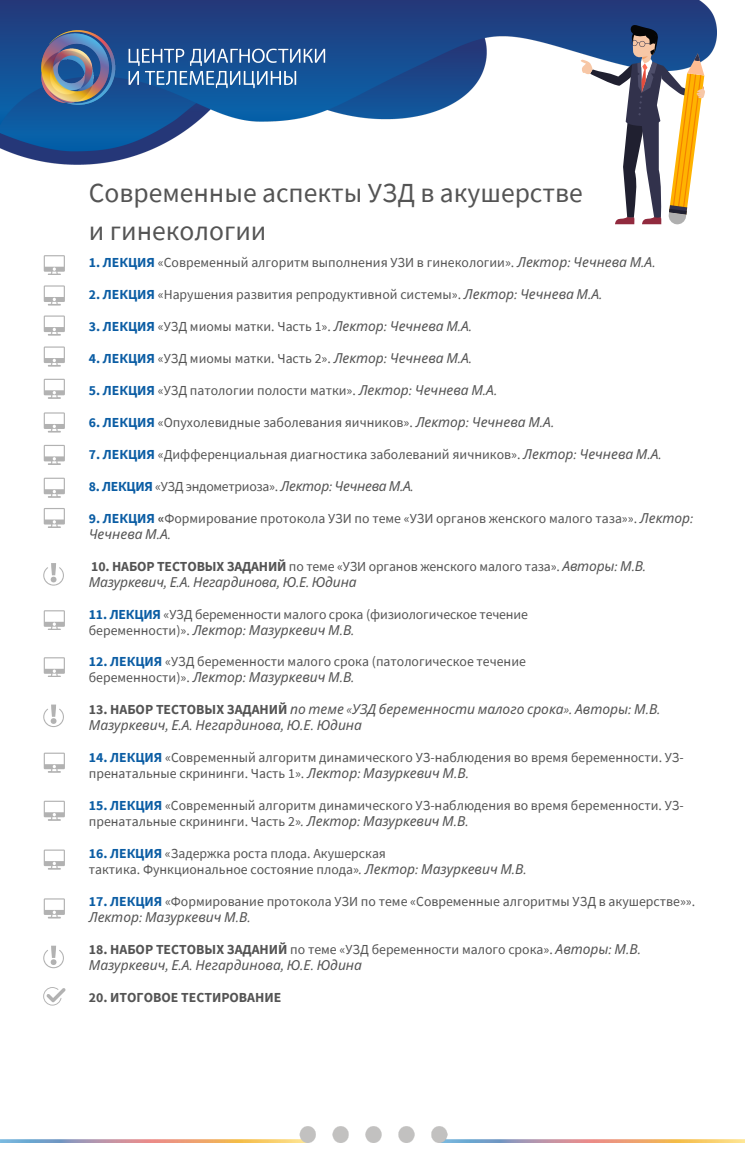
<style>
.page{position:relative;width:745px;height:1170px;background:#fff}
.page>*{position:absolute;margin:0;border:0;box-sizing:border-box;transform-origin:0 0}
.t1{font:27.5px/38.5px "Source Sans Pro";color:#545454}
.t2{font:13.75px/16px "Source Sans Pro";color:#545454}
.t3{font:italic 13.75px/16px "Noto Sans";color:#545454}
.t4{font:13.75px "Source Sans Pro";letter-spacing:-.02em;color:#545454}
.t5{font:700 13.75px "Source Sans Pro";color:#545454}
.s1{font-weight:700;color:#0b5da4}
.s2{font-family:"Noto Sans";font-style:italic}
.s3{font-style:italic}
.s4{font-weight:700}
.s5{font-family:"Source Sans Pro"}
.s6{font-family:"Source Sans Pro";font-style:normal}
.s7{font-family:"Source Sans Pro";font-weight:700;font-style:normal}
</style>
<div class="page">
<img style="left:0;top:0;width:716px;height:164px">
<svg style="left:579px;top:25px;width:126px;height:199px"></svg>
<img style="left:41px;top:31px;width:285px;height:74px">
<svg style="left:43px;top:987px;width:22px;height:18px"></svg>
<svg style="left:44px;top:255px;width:21px;height:20px"></svg>
<svg style="left:44px;top:285px;width:21px;height:20px"></svg>
<svg style="left:44px;top:315px;width:21px;height:20px"></svg>
<svg style="left:44px;top:346px;width:21px;height:20px"></svg>
<svg style="left:44px;top:412px;width:21px;height:20px"></svg>
<svg style="left:44px;top:444px;width:21px;height:20px"></svg>
<svg style="left:44px;top:477px;width:21px;height:20px"></svg>
<svg style="left:44px;top:657px;width:21px;height:19px"></svg>
<svg style="left:44px;top:610px;width:21px;height:19px"></svg>
<svg style="left:44px;top:508px;width:21px;height:19px"></svg>
<svg style="left:43px;top:563px;width:21px;height:22px"></svg>
<svg style="left:43px;top:945px;width:21px;height:22px"></svg>
<svg style="left:43px;top:704px;width:21px;height:23px"></svg>
<img style="left:0;top:1126px;width:744px;height:16px">
<svg style="left:44px;top:378px;width:21px;height:20px"></svg>
<svg style="left:44px;top:752px;width:21px;height:20px"></svg>
<svg style="left:44px;top:800px;width:21px;height:20px"></svg>
<svg style="left:44px;top:849px;width:21px;height:20px"></svg>
<svg style="left:44px;top:898px;width:21px;height:19px"></svg>
<h1 class="t1" style="left:89px;top:173px;width:495px">Современные аспекты УЗД в акушерстве и гинекологии</h1>
<p class="t2" style="left:89px;top:254px;width:568px"><span class="s1">1. ЛЕКЦИЯ</span> «Современный алгоритм выполнения УЗИ в гинекологии». <span class="s2">Лектор</span><span class="s3">:</span> <span class="s2">Чечнева М</span><span class="s3">.</span><span class="s2">А</span><span class="s3">.</span></p>
<p class="t2" style="left:89px;top:286px;width:515px"><span class="s1">2. ЛЕКЦИЯ</span> «Нарушения развития репродуктивной системы». <span class="s2">Лектор</span><span class="s3">:</span> <span class="s2">Чечнева М</span><span class="s3">.</span><span class="s2">А</span><span class="s3">.</span></p>
<p class="t2" style="left:89px;top:318px;width:385px"><span class="s1">3. ЛЕКЦИЯ</span> «УЗД миомы матки. Часть 1». <span class="s2">Лектор</span><span class="s3">:</span> <span class="s2">Чечнева М</span><span class="s3">.</span><span class="s2">А</span><span class="s3">.</span></p>
<p class="t2" style="left:89px;top:350px;width:385px"><span class="s1">4. ЛЕКЦИЯ</span> «УЗД миомы матки. Часть 2». <span class="s2">Лектор</span><span class="s3">:</span> <span class="s2">Чечнева М</span><span class="s3">.</span><span class="s2">А</span><span class="s3">.</span></p>
<p class="t2" style="left:89px;top:382px;width:410px"><span class="s1">5. ЛЕКЦИЯ</span> «УЗД патологии полости матки». <span class="s2">Лектор</span><span class="s3">:</span> <span class="s2">Чечнева М</span><span class="s3">.</span><span class="s2">А</span><span class="s3">.</span></p>
<p class="t2" style="left:89px;top:414px;width:467px"><span class="s1">6. ЛЕКЦИЯ</span> «Опухолевидные заболевания яичников». <span class="s2">Лектор</span><span class="s3">:</span> <span class="s2">Чечнева М</span><span class="s3">.</span><span class="s2">А</span><span class="s3">.</span></p>
<p class="t2" style="left:89px;top:446px;width:574px"><span class="s1">7. ЛЕКЦИЯ</span> «Дифференциальная диагностика заболеваний яичников». <span class="s2">Лектор</span><span class="s3">:</span> <span class="s2">Чечнева М</span><span class="s3">.</span><span class="s2">А</span><span class="s3">.</span></p>
<p class="t4" style="left:89px;top:477px;width:326px"><span class="s1">8. ЛЕКЦИЯ</span> «УЗД эндометриоза». <span class="s2">Лектор</span><span class="s3">:</span> <span class="s2">Чечнева М</span><span class="s3">.</span><span class="s2">А</span><span class="s3">.</span></p>
<p class="t2" style="left:89px;top:509px;width:606px"><span class="s1">9. ЛЕКЦИЯ</span> <span class="s4">«</span>Формирование протокола УЗИ по теме «УЗИ органов женского малого таза»». <span class="s2">Лектор</span><span class="s3">:</span></p>
<p class="t3" style="left:89px;top:525px;width:84px">Чечнева М<span class="s5">.</span>А<span class="s5">.</span></p>
<p class="t2" style="left:91px;top:557px;width:556px"><span class="s4">10. НАБОР ТЕСТОВЫХ ЗАДАНИЙ</span> по теме «УЗИ органов женского малого таза». <span class="s2">Авторы</span><span class="s3">:</span> <span class="s2">М</span><span class="s3">.</span><span class="s2">В</span><span class="s3">.</span></p>
<p class="t3" style="left:89px;top:573px;width:269px">Мазуркевич<span class="s5">,</span> Е<span class="s5">.</span>А<span class="s5">.</span> Негардинова<span class="s5">,</span> Ю<span class="s5">.</span>Е<span class="s5">.</span> Юдина</p>
<p class="t2" style="left:89px;top:605px;width:440px"><span class="s1">11. ЛЕКЦИЯ</span> «УЗД беременности малого срока (физиологическое течение</p>
<p class="t3" style="left:89px;top:621px;width:267px"><span class="s6">беременности)».</span> Лектор<span class="s5">:</span> Мазуркевич М<span class="s5">.</span>В<span class="s5">.</span></p>
<p class="t2" style="left:89px;top:653px;width:438px"><span class="s1">12. ЛЕКЦИЯ</span> «УЗД беременности малого срока (патологическое течение</p>
<p class="t3" style="left:89px;top:669px;width:267px"><span class="s6">беременности)».</span> Лектор<span class="s5">:</span> Мазуркевич М<span class="s5">.</span>В<span class="s5">.</span></p>
<p class="t3" style="left:89px;top:700px;width:573px"><span class="s7">13. НАБОР ТЕСТОВЫХ ЗАДАНИЙ</span> по теме <span class="s5">«</span>УЗД беременности малого срока<span class="s5">».</span> Авторы<span class="s5">:</span> М<span class="s5">.</span>В<span class="s5">.<br></span>Мазуркевич<span class="s5">,</span> Е<span class="s5">.</span>А<span class="s5">.</span> Негардинова<span class="s5">,</span> Ю<span class="s5">.</span>Е<span class="s5">.</span> Юдина</p>
<p class="t2" style="left:89px;top:749px;width:596px"><span class="s1">14. ЛЕКЦИЯ</span> «Современный алгоритм динамического УЗ-наблюдения во время беременности. УЗ&shy;пренатальные скрининги. Часть 1». <span class="s2">Лектор</span><span class="s3">:</span> <span class="s2">Мазуркевич М</span><span class="s3">.</span><span class="s2">В</span><span class="s3">.</span></p>
<p class="t2" style="left:89px;top:797px;width:596px"><span class="s1">15. ЛЕКЦИЯ</span> «Современный алгоритм динамического УЗ-наблюдения во время беременности. УЗ&shy;пренатальные скрининги. Часть 2»<span class="s3">.</span> <span class="s2">Лектор</span><span class="s3">:</span> <span class="s2">Мазуркевич М</span><span class="s3">.</span><span class="s2">В</span><span class="s3">.</span></p>
<p class="t2" style="left:89px;top:844px;width:439px"><span class="s1">16. ЛЕКЦИЯ</span> «Задержка роста плода. Акушерская<br>тактика. Функциональное состояние плода»<span class="s3">.</span> <span class="s2">Лектор</span><span class="s3">:</span> <span class="s2">Мазуркевич М</span><span class="s3">.</span><span class="s2">В</span><span class="s3">.</span></p>
<p class="t2" style="left:89px;top:892px;width:607px"><span class="s1">17. ЛЕКЦИЯ</span> «Формирование протокола УЗИ по теме «Современные алгоритмы УЗД в акушерстве»».</p>
<p class="t3" style="left:89px;top:908px;width:163px">Лектор<span class="s5">:</span> Мазуркевич М<span class="s5">.</span>В<span class="s5">.</span></p>
<p class="t2" style="left:89px;top:940px;width:553px"><span class="s4">18. НАБОР ТЕСТОВЫХ ЗАДАНИЙ</span> по теме «УЗД беременности малого срока». <span class="s2">Авторы</span><span class="s3">:</span> <span class="s2">М</span><span class="s3">.</span><span class="s2">В</span><span class="s3">.</span></p>
<p class="t3" style="left:89px;top:956px;width:275px">Мазуркевич<span class="s5">,</span> Е<span class="s5">.</span>А<span class="s5">.</span> Негардинова<span class="s5">,</span> Ю<span class="s5">.</span>Е<span class="s5">.</span> Юдина</p>
<p class="t5" style="left:89px;top:987px;width:194px">20. ИТОГОВОЕ ТЕСТИРОВАНИЕ</p>
</div>
